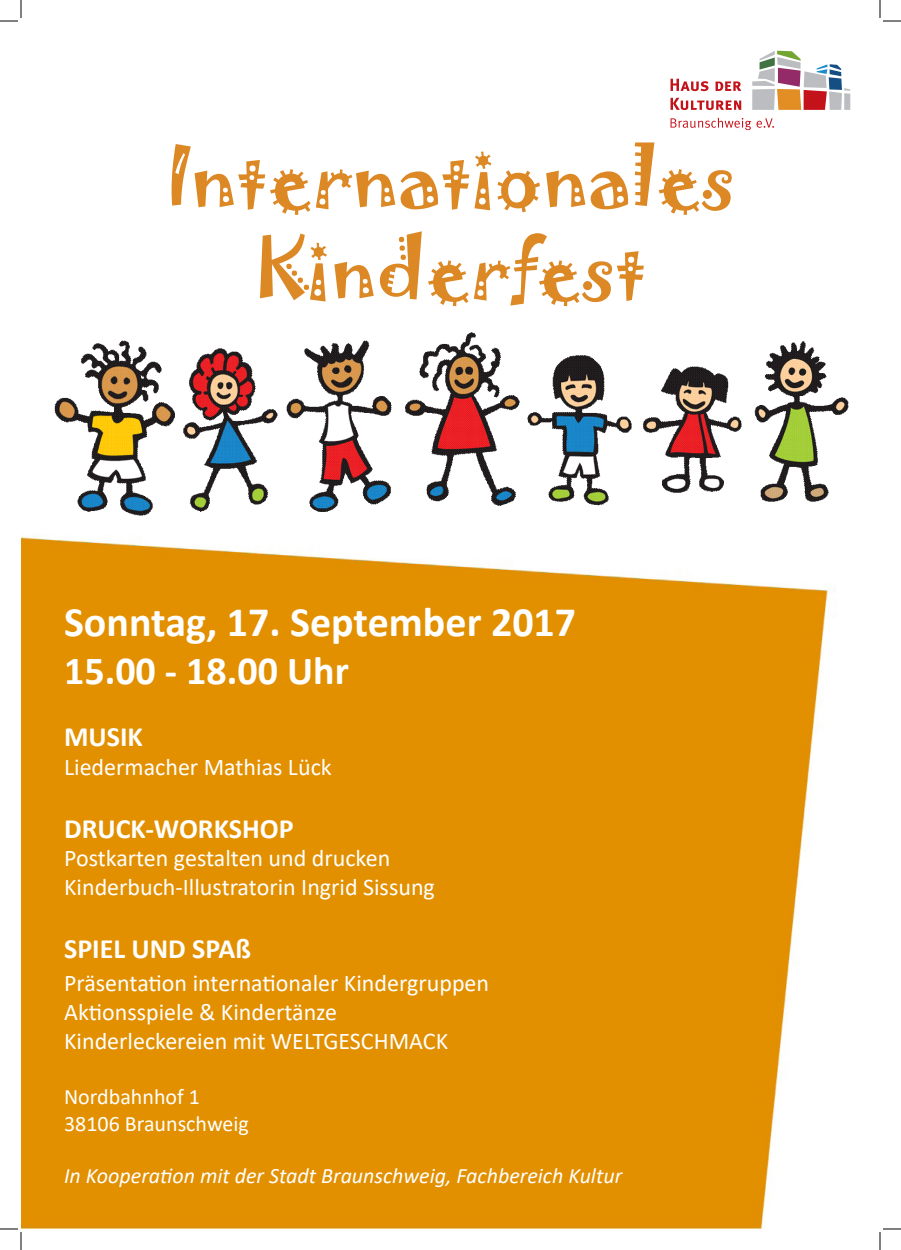
<style>
.page{position:relative;width:901px;height:1250px;background:#fff}
.page>*{position:absolute;margin:0;border:0;box-sizing:border-box;transform-origin:0 0}
.t1{font:76px "Jokerman";color:#dc8825}
.t2{font:700 42px "Calibri";color:#fff}
.t3{font:700 40px "Calibri";color:#fff}
.t4{font:700 28px "Calibri";color:#fff}
.t5{font:24px "Calibri";color:#fff}
.t6{font:italic 22px "Calibri";color:#fff}
.t7{font:22px "Calibri";color:#fff}
</style>
<div class="page">
<img style="left:21px;top:537px;width:815px;height:692px">
<img style="left:54px;top:332px;width:795px;height:184px">
<svg style="left:752px;top:51px;width:98px;height:59px"></svg>
<svg style="left:670px;top:98px;width:71px;height:12px"></svg>
<svg style="left:670px;top:79px;width:71px;height:12px"></svg>
<svg style="left:670px;top:118px;width:104px;height:12px"></svg>
<svg style="left:0;top:0;width:22px;height:22px"></svg>
<svg style="left:0;top:1228px;width:22px;height:22px"></svg>
<svg style="left:879px;top:0;width:22px;height:22px"></svg>
<svg style="left:879px;top:1228px;width:22px;height:22px"></svg>
<p class="t1" style="left:166px;top:122px;width:571px">Internationales</p>
<p class="t1" style="left:255px;top:213px;width:393px">Kinderfest</p>
<p class="t2" style="left:64px;top:592px;width:514px">Sonntag, 17. September 2017</p>
<p class="t3" style="left:64px;top:642px;width:286px">15.00 - 18.00 Uhr</p>
<p class="t4" style="left:64px;top:717px;width:80px">MUSIK</p>
<p class="t5" style="left:64px;top:750px;width:269px">Liedermacher Mathias Lück</p>
<p class="t4" style="left:64px;top:808px;width:231px">DRUCK-WORKSHOP</p>
<p class="t5" style="left:64px;top:842px;width:328px">Postkarten gestalten und drucken</p>
<p class="t5" style="left:64px;top:870px;width:372px">Kinderbuch-Illustratorin Ingrid Sissung</p>
<p class="t4" style="left:64px;top:928px;width:188px">SPIEL UND SPAß</p>
<p class="t5" style="left:64px;top:966px;width:427px">Präsentation internationaler Kindergruppen</p>
<p class="t5" style="left:64px;top:995px;width:275px">Aktionsspiele &amp; Kindertänze</p>
<p class="t5" style="left:64px;top:1024px;width:386px">Kinderleckereien mit WELTGESCHMACK</p>
<p class="t7" style="left:64px;top:1081px;width:137px">Nordbahnhof 1</p>
<p class="t7" style="left:64px;top:1108px;width:186px">38106 Braunschweig</p>
<p class="t6" style="left:64px;top:1160px;width:560px">In Kooperation mit der Stadt Braunschweig, Fachbereich Kultur</p>
</div>
